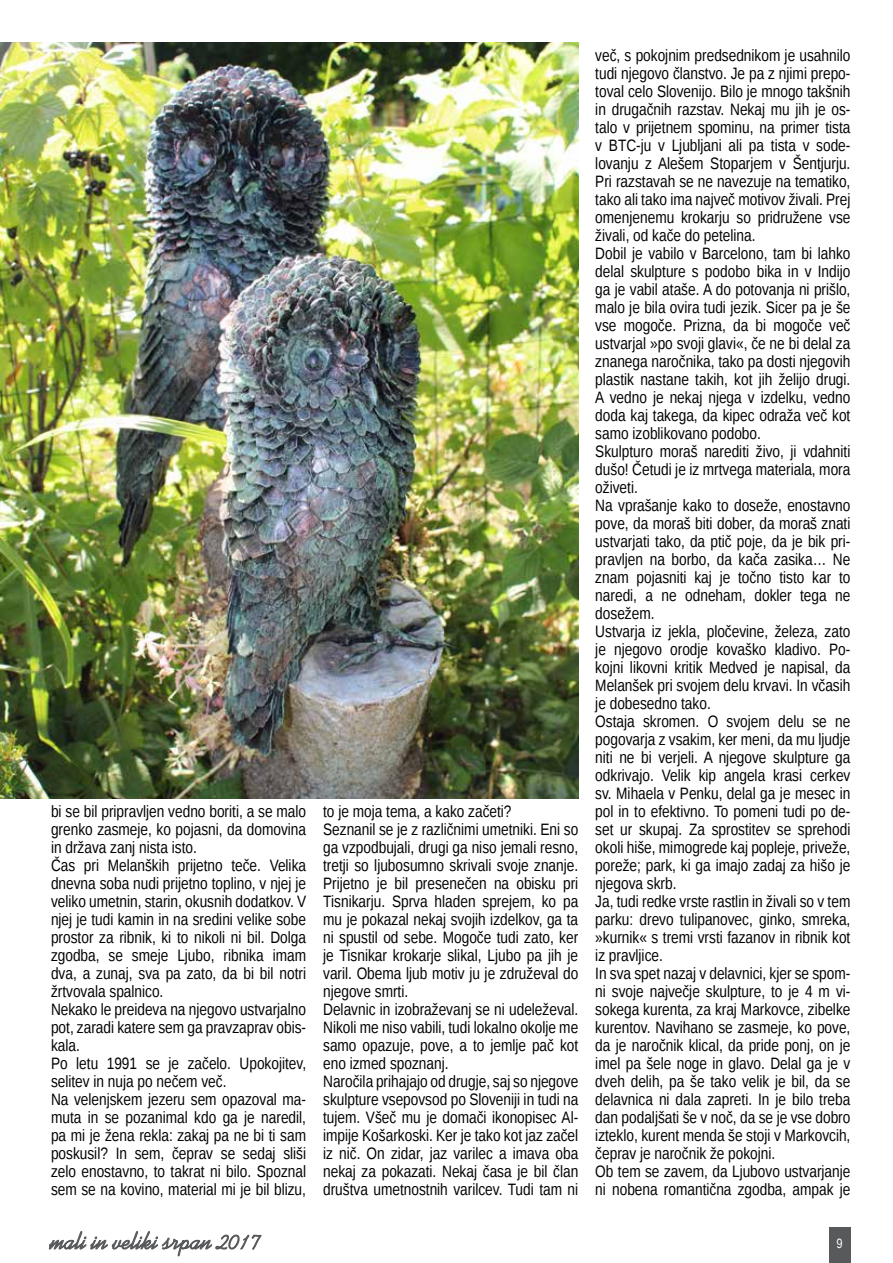
<style>
.page{position:relative;width:893px;height:1263px;background:#fff}
.page>*{position:absolute;margin:0;border:0;box-sizing:border-box;transform-origin:0 0}
.t1{font:24px "Kaufmann BT";color:#58595b}
.t2{font:16.5px/18px "Liberation Sans Narrow";color:#000}
.t3{font:13.5px "Liberation Sans Narrow";color:#fff}
</style>
<div class="page">
<div style="left:829px;top:1227px;width:22px;height:36px;background:#58595b"></div>
<svg style="left:48px;top:1231px;width:214px;height:26px"></svg>
<img style="left:0;top:43px;width:578px;height:756px">
<p class="t2" style="left:51px;top:803px;width:257px">bi se bil pripravljen vedno boriti, a se malo grenko zasmeje, ko pojasni, da domovina in država zanj nista isto.<br>Čas pri Melanških prijetno teče. Velika dnevna soba nudi prijetno toplino, v njej je veliko umetnin, starin, okusnih dodatkov. V njej je tudi kamin in na sredini velike sobe prostor za ribnik, ki to nikoli ni bil. Dolga zgodba, se smeje Ljubo, ribnika imam dva, a zunaj, sva pa zato, da bi bil notri žrtvovala spalnico.<br>Nekako le preideva na njegovo ustvarjalno pot, zaradi katere sem ga pravzaprav obis&shy;kala.<br>Po letu 1991 se je začelo. Upokojitev, selitev in nuja po nečem več.<br>Na velenjskem jezeru sem opazoval ma&shy;muta in se pozanimal kdo ga je naredil, pa mi je žena rekla: zakaj pa ne bi ti sam poskusil? In sem, čeprav se sedaj sliši zelo enostavno, to takrat ni bilo. Spoznal sem se na kovino, material mi je bil blizu,</p>
<p class="t2" style="left:323px;top:803px;width:257px">to je moja tema, a kako začeti?<br>Seznanil se je z različnimi umetniki. Eni so ga vzpodbujali, drugi ga niso jemali resno, tretji so ljubosumno skrivali svoje znanje.<br>Prijetno je bil presenečen na obisku pri Tisnikarju. Sprva hladen sprejem, ko pa mu je pokazal nekaj svojih izdelkov, ga ta ni spustil od sebe. Mogoče tudi zato, ker je Tisnikar krokarje slikal, Ljubo pa jih je varil. Obema ljub motiv ju je združeval do njegove smrti.<br>Delavnic in izobraževanj se ni udeleževal.<br>Nikoli me niso vabili, tudi lokalno okolje me samo opazuje, pove, a to jemlje pač kot eno izmed spoznanj.<br>Naročila prihajajo od drugje, saj so njegove skulpture vsepovsod po Sloveniji in tudi na tujem. Všeč mu je domači ikonopisec Al&shy;impije Košarkoski. Ker je tako kot jaz začel iz nič. On zidar, jaz varilec a imava oba nekaj za pokazati. Nekaj časa je bil član društva umetnostnih varilcev. Tudi tam ni</p>
<p class="t2" style="left:595px;top:47px;width:257px">več, s pokojnim predsednikom je usahnilo tudi njegovo članstvo. Je pa z njimi prepo&shy;toval celo Slovenijo. Bilo je mnogo takšnih in drugačnih razstav. Nekaj mu jih je os&shy;talo v prijetnem spominu, na primer tista v BTC-ju v Ljubljani ali pa tista v sode&shy;lovanju z Alešem Stoparjem v Šentjurju.<br>Pri razstavah se ne navezuje na tematiko, tako ali tako ima največ motivov živali. Prej omenjenemu krokarju so pridružene vse živali, od kače do petelina.<br>Dobil je vabilo v Barcelono, tam bi lahko delal skulpture s podobo bika in v Indijo ga je vabil ataše. A do potovanja ni prišlo, malo je bila ovira tudi jezik. Sicer pa je še vse mogoče. Prizna, da bi mogoče več ustvarjal »po svoji glavi«, če ne bi delal za znanega naročnika, tako pa dosti njegovih plastik nastane takih, kot jih želijo drugi.<br>A vedno je nekaj njega v izdelku, vedno doda kaj takega, da kipec odraža več kot samo izoblikovano podobo.<br>Skulpturo moraš narediti živo, ji vdahniti dušo! Četudi je iz mrtvega materiala, mora oživeti.<br>Na vprašanje kako to doseže, enostavno pove, da moraš biti dober, da moraš znati ustvarjati tako, da ptič poje, da je bik pri&shy;pravljen na borbo, da kača zasika… Ne znam pojasniti kaj je točno tisto kar to naredi, a ne odneham, dokler tega ne dosežem.<br>Ustvarja iz jekla, pločevine, železa, zato je njegovo orodje kovaško kladivo. Po&shy;kojni likovni kritik Medved je napisal, da Melanšek pri svojem delu krvavi. In včasih je dobesedno tako.<br>Ostaja skromen. O svojem delu se ne pogovarja z vsakim, ker meni, da mu ljudje niti ne bi verjeli. A njegove skulpture ga odkrivajo. Velik kip angela krasi cerkev sv. Mihaela v Penku, delal ga je mesec in pol in to efektivno. To pomeni tudi po de&shy;set ur skupaj. Za sprostitev se sprehodi okoli hiše, mimogrede kaj popleje, priveže, poreže; park, ki ga imajo zadaj za hišo je njegova skrb.<br>Ja, tudi redke vrste rastlin in živali so v tem parku: drevo tulipanovec, ginko, smreka, »kurnik« s tremi vrsti fazanov in ribnik kot iz pravljice.<br>In sva spet nazaj v delavnici, kjer se spom&shy;ni svoje največje skulpture, to je 4 m vi&shy;sokega kurenta, za kraj Markovce, zibelke kurentov. Navihano se zasmeje, ko pove, da je naročnik klical, da pride ponj, on je imel pa šele noge in glavo. Delal ga je v dveh delih, pa še tako velik je bil, da se delavnica ni dala zapreti. In je bilo treba dan podaljšati še v noč, da se je vse dobro izteklo, kurent menda še stoji v Markovcih, čeprav je naročnik že pokojni.<br>Ob tem se zavem, da Ljubovo ustvarjanje ni nobena romantična zgodba, ampak je</p>
<h1 class="t1" style="left:51px;top:1227px;width:212px">mali in veliki srpan 2017</h1>
<p class="t3" style="left:836px;top:1236px;width:8px">9</p>
</div>
